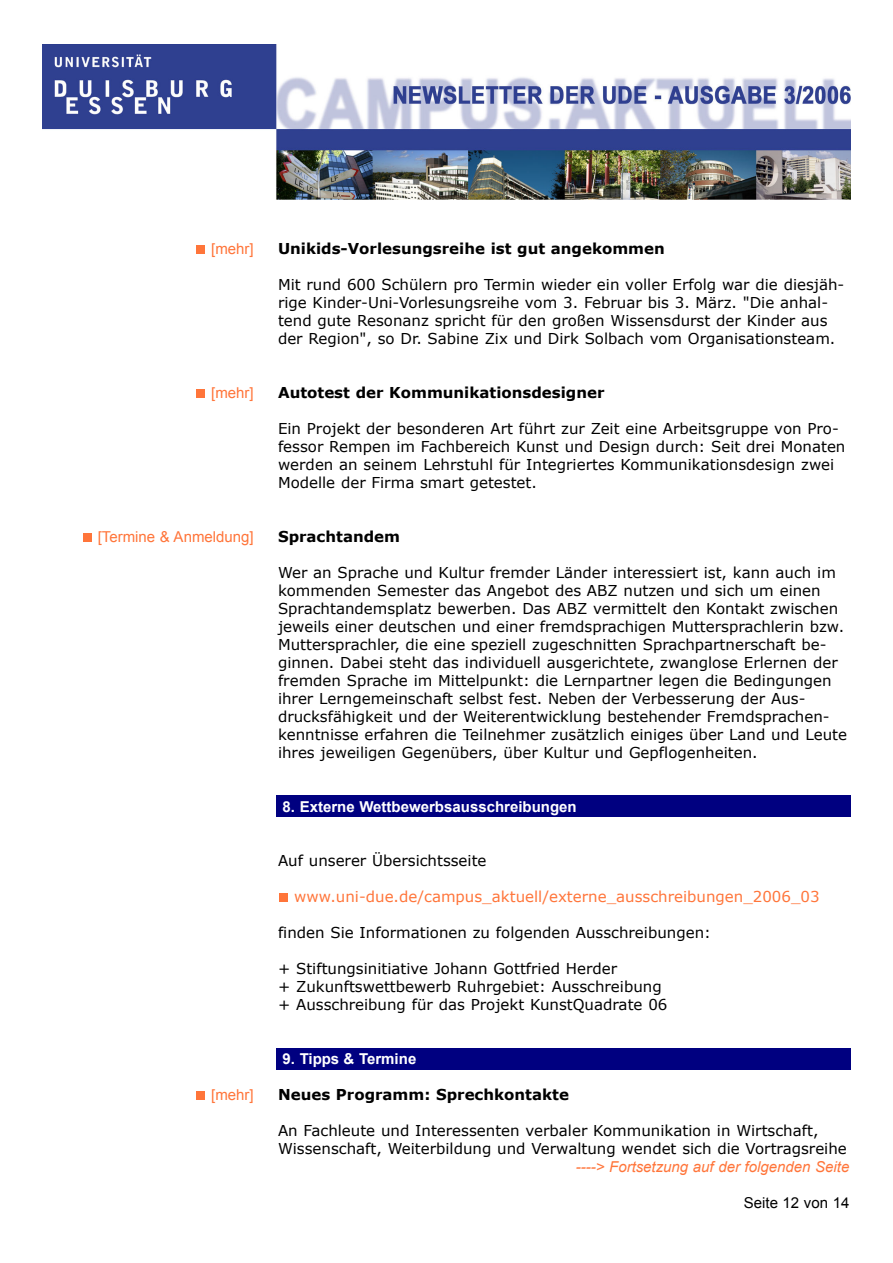
<style>
.page{position:relative;width:893px;height:1263px;background:#fff}
.page>*{position:absolute;margin:0;border:0;box-sizing:border-box;transform-origin:0 0}
.t1{font:15px/18px "Verdana";color:#000}
.t2{font:700 15px "Verdana";color:#000}
.t3{font:15px "Verdana";color:#ff753a}
.t4{font:700 15px "Arial";color:#fff}
.t5{font:15px "Arial";color:#ff753a}
.t6{font:italic 15px "Arial";color:#ff753a}
.t7{font:15px "Arial";color:#000}
</style>
<div class="page">
<img style="left:43px;top:44px;width:807px;height:156px">
<div style="left:279px;top:893px;width:9px;height:9px;background:#ff753a"></div>
<div style="left:197px;top:1091px;width:8px;height:9px;background:#ff753a"></div>
<div style="left:83px;top:533px;width:9px;height:9px;background:#ff753a"></div>
<div style="left:197px;top:389px;width:8px;height:9px;background:#ff753a"></div>
<div style="left:197px;top:245px;width:8px;height:9px;background:#ff753a"></div>
<div style="left:276px;top:1048px;width:574px;height:22px;background:#000080"></div>
<div style="left:276px;top:795px;width:574px;height:21px;background:#000080"></div>
<p class="t5" style="left:211px;top:240px;width:44px">[mehr]</p>
<p class="t5" style="left:211px;top:384px;width:44px">[mehr]</p>
<p class="t5" style="left:98px;top:528px;width:157px">[Termine &amp; Anmeldung]</p>
<p class="t5" style="left:211px;top:1086px;width:44px">[mehr]</p>
<p class="t2" style="left:278px;top:238px;width:388px">Unikids-Vorlesungsreihe ist gut angekommen</p>
<p class="t1" style="left:278px;top:275px;width:568px">Mit rund 600 Schülern pro Termin wieder ein voller Erfolg war die diesjäh&shy;rige Kinder-Uni-Vorlesungsreihe vom 3. Februar bis 3. März. "Die anhal&shy;tend gute Resonanz spricht für den großen Wissensdurst der Kinder aus der Region", so Dr. Sabine Zix und Dirk Solbach vom Organisationsteam.</p>
<p class="t2" style="left:278px;top:382px;width:328px">Autotest der Kommunikationsdesigner</p>
<p class="t1" style="left:278px;top:419px;width:569px">Ein Projekt der besonderen Art führt zur Zeit eine Arbeitsgruppe von Pro&shy;fessor Rempen im Fachbereich Kunst und Design durch: Seit drei Monaten werden an seinem Lehrstuhl für Integriertes Kommunikationsdesign zwei Modelle der Firma smart getestet.</p>
<p class="t2" style="left:278px;top:526px;width:123px">Sprachtandem</p>
<p class="t1" style="left:278px;top:563px;width:570px">Wer an Sprache und Kultur fremder Länder interessiert ist, kann auch im kommenden Semester das Angebot des ABZ nutzen und sich um einen Sprachtandemsplatz bewerben. Das ABZ vermittelt den Kontakt zwischen jeweils einer deutschen und einer fremdsprachigen Muttersprachlerin bzw.<br>Muttersprachler, die eine speziell zugeschnitten Sprachpartnerschaft be&shy;ginnen. Dabei steht das individuell ausgerichtete, zwanglose Erlernen der fremden Sprache im Mittelpunkt: die Lernpartner legen die Bedingungen ihrer Lerngemeinschaft selbst fest. Neben der Verbesserung der Aus&shy;drucksfähigkeit und der Weiterentwicklung bestehender Fremdsprachen&shy;kenntnisse erfahren die Teilnehmer zusätzlich einiges über Land und Leute ihres jeweiligen Gegenübers, über Kultur und Gepflogenheiten.</p>
<p class="t4" style="left:282px;top:798px;width:295px">8. Externe Wettbewerbsausschreibungen</p>
<p class="t1" style="left:278px;top:851px;width:210px">Auf unserer Übersichtsseite</p>
<p class="t3" style="left:294px;top:886px;width:527px">www.uni-due.de/campus_aktuell/externe_ausschreibungen_2006_03</p>
<p class="t1" style="left:278px;top:923px;width:434px">finden Sie Informationen zu folgenden Ausschreibungen:</p>
<p class="t1" style="left:278px;top:959px;width:391px">+ Stiftungsinitiative Johann Gottfried Herder<br>+ Zukunftswettbewerb Ruhrgebiet: Ausschreibung + Ausschreibung für das Projekt KunstQuadrate 06</p>
<p class="t4" style="left:282px;top:1050px;width:135px">9. Tipps &amp; Termine</p>
<p class="t2" style="left:278px;top:1084px;width:292px">Neues Programm: Sprechkontakte</p>
<p class="t1" style="left:278px;top:1121px;width:570px">An Fachleute und Interessenten verbaler Kommunikation in Wirtschaft,<br>Wissenschaft, Weiterbildung und Verwaltung wendet sich die Vortragsreihe</p>
<p class="t6" style="left:576px;top:1158px;width:275px">----&gt; Fortsetzung auf der folgenden Seite</p>
<p class="t7" style="left:743px;top:1194px;width:107px">Seite 12 von 14</p>
</div>
